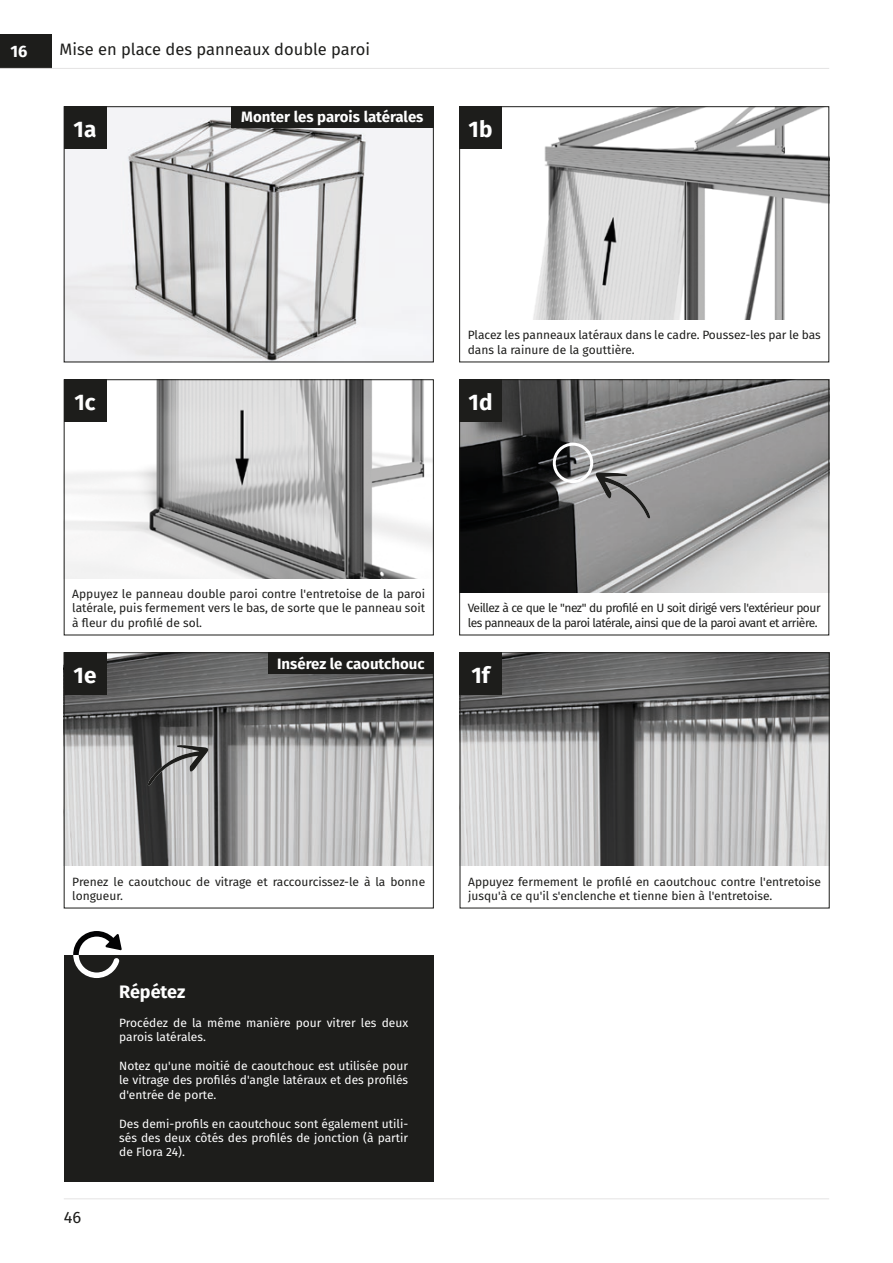
<style>
.page{position:relative;width:893px;height:1263px;background:#fff}
.page>*{position:absolute;margin:0;border:0;box-sizing:border-box;transform-origin:0 0}
.t1{font:700 22.5px "Fira Sans";color:#fff}
.t2{font:700 18px "Fira Sans";letter-spacing:-.005em;color:#fff}
.t3{font:16.5px "Fira Sans";color:#1d1d1b}
.t4{font:700 16.5px "Fira Sans";color:#fff}
.t5{font:700 15px "Fira Sans";color:#fff}
.t6{font:12px/14.4px "Fira Sans";letter-spacing:-.005em;color:#1d1d1b}
.t7{font:12px/14.4px "Fira Sans";color:#fff;text-align:justify}
.t8{font:12px/14.4px "Fira Sans";letter-spacing:-.04em;color:#1d1d1b}
</style>
<div class="page">
<hr style="left:64px;top:1198px;width:765px;height:1px;background:#e4e3e3">
<img style="left:66px;top:654px;width:366px;height:212px">
<img style="left:66px;top:381px;width:366px;height:197px">
<img style="left:459px;top:654px;width:369px;height:212px">
<img style="left:533px;top:108px;width:294px;height:212px">
<img style="left:66px;top:108px;width:366px;height:252px">
<img style="left:461px;top:381px;width:366px;height:212px">
<div style="left:553px;top:443px;width:40px;height:40px;border:3px solid #fff;border-radius:50%"></div>
<svg style="left:596px;top:472px;width:54px;height:47px"></svg>
<svg style="left:148px;top:745px;width:61px;height:41px"></svg>
<div style="left:0;top:34px;width:51px;height:34px;background:#1d1d1b"></div>
<div style="left:231px;top:106px;width:203px;height:22px;background:#1d1d1b"></div>
<div style="left:268px;top:652px;width:166px;height:22px;background:#1d1d1b"></div>
<div style="left:64px;top:956px;width:370px;height:226px;background:#1d1d1b"></div>
<hr style="left:0;top:68px;width:829px;height:1px;background:#e4e3e3">
<svg style="left:73px;top:931px;width:49px;height:47px"></svg>
<div style="left:459px;top:106px;width:370px;height:256px;border:1px solid #1d1d1b"></div>
<div style="left:459px;top:379px;width:370px;height:256px;border:1px solid #1d1d1b"></div>
<div style="left:64px;top:379px;width:370px;height:256px;border:1px solid #1d1d1b"></div>
<div style="left:64px;top:652px;width:370px;height:256px;border:1px solid #1d1d1b"></div>
<div style="left:460px;top:652px;width:370px;height:256px;border:1px solid #1d1d1b"></div>
<div style="left:64px;top:106px;width:370px;height:256px;border:1px solid #1d1d1b"></div>
<div style="left:64px;top:106px;width:42px;height:43px;background:#1d1d1b"></div>
<div style="left:459px;top:106px;width:43px;height:43px;background:#1d1d1b"></div>
<div style="left:64px;top:379px;width:42px;height:43px;background:#1d1d1b"></div>
<div style="left:459px;top:379px;width:43px;height:43px;background:#1d1d1b"></div>
<div style="left:64px;top:652px;width:42px;height:43px;background:#1d1d1b"></div>
<div style="left:459px;top:652px;width:43px;height:43px;background:#1d1d1b"></div>
<h3 class="t4" style="left:11px;top:37px;width:18px">16</h3>
<h3 class="t3" style="left:60px;top:37px;width:312px">Mise en place des panneaux double paroi</h3>
<p class="t5" style="left:241px;top:105px;width:184px">Monter les parois latérales</p>
<h1 class="t1" style="left:74px;top:110px;width:24px">1a</h1>
<h1 class="t1" style="left:469px;top:110px;width:25px">1b</h1>
<p class="t6" style="left:468px;top:328px;width:354px">Placez les panneaux latéraux dans le cadre. Poussez-les par le bas dans la rainure de la gouttière.</p>
<h1 class="t1" style="left:74px;top:383px;width:23px">1c</h1>
<h1 class="t1" style="left:469px;top:383px;width:25px">1d</h1>
<p class="t6" style="left:72px;top:586px;width:354px;text-align:justify">Appuyez le panneau double paroi contre l'entretoise de la paroi latérale, puis fermement vers le bas, de sorte que le panneau soit à fleur du profilé de sol.</p>
<p class="t8" style="left:468px;top:601px;width:354px">Veillez à ce que le "nez" du profilé en U soit dirigé vers l'extérieur pour les panneaux de la paroi latérale, ainsi que de la paroi avant et arrière.</p>
<p class="t5" style="left:277px;top:651px;width:149px">Insérez le caoutchouc</p>
<h1 class="t1" style="left:74px;top:656px;width:24px">1e</h1>
<h1 class="t1" style="left:471px;top:656px;width:20px">1f</h1>
<p class="t6" style="left:72px;top:874px;width:354px">Prenez le caoutchouc de vitrage et raccourcissez-le à la bonne longueur.</p>
<p class="t6" style="left:468px;top:874px;width:354px">Appuyez fermement le profilé en caoutchouc contre l'entretoise jusqu'à ce qu'il s'enclenche et tienne bien à l'entretoise.</p>
<h3 class="t3" style="left:64px;top:1205px;width:19px">46</h3>
<h2 class="t2" style="left:119px;top:977px;width:68px">Répétez</h2>
<p class="t7" style="left:119px;top:1015px;width:290px">Procédez de la même manière pour vitrer les deux parois latérales.</p>
<p class="t7" style="left:119px;top:1058px;width:290px">Notez qu'une moitié de caoutchouc est utilisée pour le vitrage des profilés d'angle latéraux et des profilés d'entrée de porte.</p>
<p class="t7" style="left:119px;top:1116px;width:291px">Des demi-profils en caoutchouc sont également utili&shy;sés des deux côtés des profilés de jonction (à partir de Flora 24).</p>
</div>
